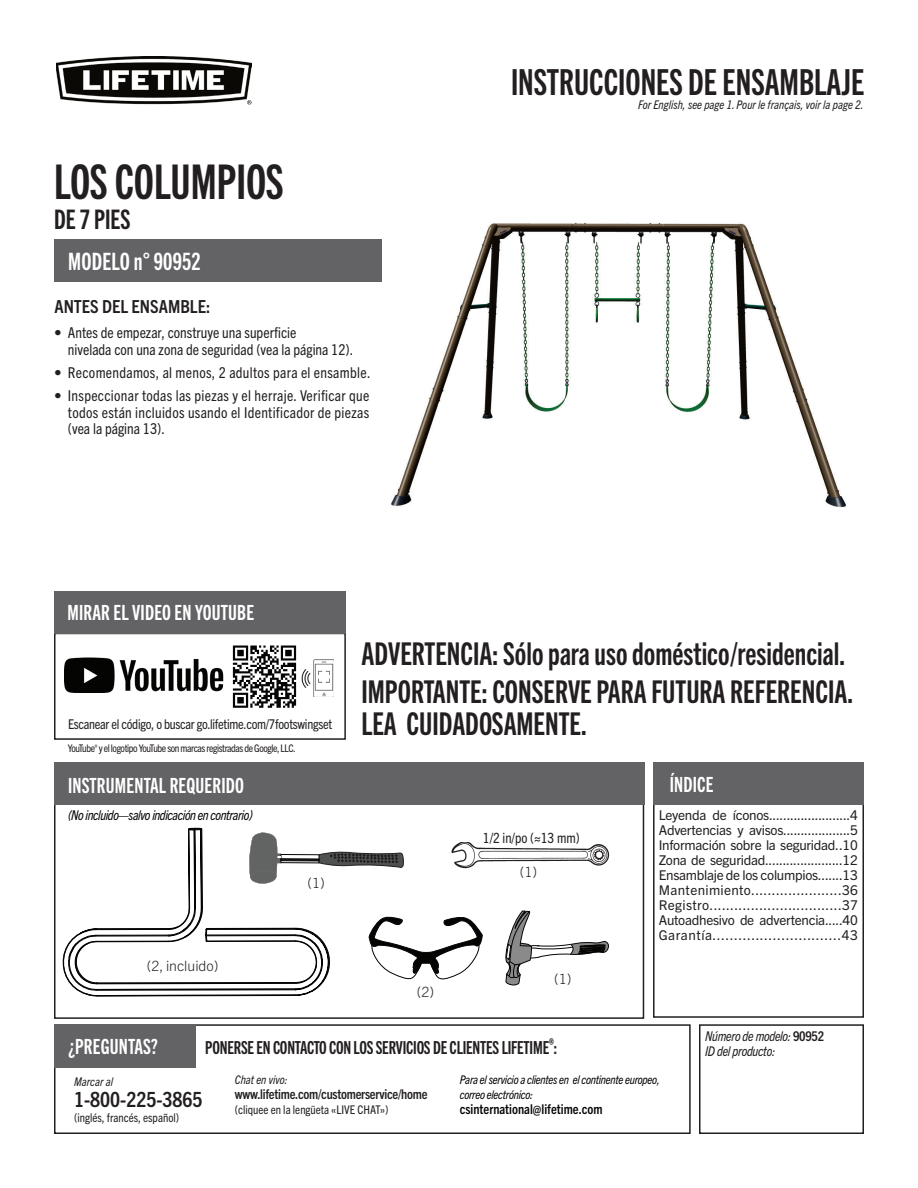
<style>
.page{position:relative;width:918px;height:1188px;background:#fff}
.page>*{position:absolute;margin:0;border:0;box-sizing:border-box;transform-origin:0 0}
.t1{font:48px "Trade Gothic Next LT Pro Bd Cm";color:#231f20}
.t2{font:36px "Trade Gothic Next LT Pro Bd Cm";color:#231f20}
.t3{font:31.5px/31.5px "Trade Gothic Next LT Pro Bd Cm";color:#231f20}
.t4{font:27px "Trade Gothic Next LT Pro Bd Cm";color:#231f20}
.t5{font:24px "Trade Gothic Next LT Pro Bd Cm";letter-spacing:.01em;color:#fff}
.t6{font:21px "Trade Gothic Next LT Pro Bd Cm";letter-spacing:.01em;color:#fff}
.t7{font:700 condensed 21px "Trade Gothic Next LT Pro";color:#231f20}
.t8{font:18px "Trade Gothic Next LT Pro Bd Cm";letter-spacing:-.01em;color:#231f20}
.t9{font:700 condensed 18px "Trade Gothic Next LT Pro";color:#231f20}
.t10{font:condensed 15px/16.5px "Trade Gothic Next LT Pro";color:#231f20}
.t11{font:condensed 15px "Trade Gothic Next LT Pro";letter-spacing:.02em;color:#231f20}
.t12{font:300 14.1px "Trade Gothic Next LT Pro";color:#231f20}
.t13{font:condensed 14.1px "Trade Gothic Next LT Pro";color:#231f20}
.t14{font:13.5px/15px "Trade Gothic Next LT Pro";letter-spacing:-.02em;color:#231f20;text-align:justify}
.t15{font:condensed 13.5px "Trade Gothic Next LT Pro";letter-spacing:-.02em;color:#231f20}
.t16{font:italic condensed 13.5px "Trade Gothic Next LT Pro";letter-spacing:-.03em;color:#040504}
.t17{font:700 condensed 13.5px "Trade Gothic Next LT Pro";letter-spacing:-.02em;color:#231f20}
.t18{font:italic condensed 13.5px/15px "Trade Gothic Next LT Pro";letter-spacing:-.02em;color:#231f20}
.t19{font:700 condensed 13.5px "Trade Gothic Next LT Pro";color:#040504}
.t20{font:italic condensed 12px "Trade Gothic Next LT Pro";color:#231f20}
.t21{font:italic condensed 12px/15px "Trade Gothic Next LT Pro";letter-spacing:-.02em;color:#040504}
.t22{font:condensed 12px "Trade Gothic Next LT Pro";color:#231f20}
.t23{font:condensed 10.5px "Trade Gothic Next LT Pro";letter-spacing:-.04em;color:#231f20}
.s1{font-weight:700;font-style:normal}
</style>
<div class="page">
<svg style="left:54px;top:1024px;width:810px;height:110px"></svg>
<img style="left:56px;top:56px;width:195px;height:49px">
<div style="left:54px;top:239px;width:327px;height:43px;background:#636366"></div>
<svg style="left:54px;top:802px;width:810px;height:217px"></svg>
<div style="left:54px;top:762px;width:590px;height:43px;background:#636366"></div>
<div style="left:653px;top:762px;width:211px;height:43px;background:#636366"></div>
<img style="left:483px;top:842px;width:134px;height:29px">
<svg style="left:505px;top:910px;width:105px;height:76px"></svg>
<svg style="left:54px;top:825px;width:429px;height:172px"></svg>
<img style="left:391px;top:222px;width:456px;height:286px">
<div style="left:54px;top:1024px;width:141px;height:44px;background:#636366"></div>
<div style="left:54px;top:633px;width:292px;height:107px;border:2px solid #231f20"></div>
<div style="left:54px;top:591px;width:292px;height:43px;background:#636366"></div>
<img style="left:232px;top:645px;width:65px;height:63px">
<img style="left:301px;top:660px;width:33px;height:37px">
<img style="left:64px;top:657px;width:159px;height:36px">
<h2 class="t2" style="left:511px;top:69px;width:355px">INSTRUCCIONES DE ENSAMBLAJE</h2>
<h1 class="t1" style="left:54px;top:165px;width:231px">LOS COLUMPIOS</h1>
<h3 class="t4" style="left:54px;top:210px;width:78px">DE 7 PIES</h3>
<h3 class="t5" style="left:68px;top:253px;width:134px">MODELO n° 90952</h3>
<h3 class="t9" style="left:54px;top:300px;width:157px">ANTES DEL ENSAMBLE:</h3>
<p class="t10" style="left:68px;top:327px;width:287px;text-indent:-14px">• Antes de empezar, construye una superficie<br>nivelada con una zona de seguridad (vea la página 12).</p>
<p class="t11" style="left:54px;top:368px;width:318px">• Recomendamos, al menos, 2 adultos para el ensamble.</p>
<p class="t10" style="left:68px;top:390px;width:303px;text-align:justify;text-indent:-14px">• Inspeccionar todas las piezas y el herraje. Verificar que todos están incluidos usando el Identificador de piezas (vea la página 13).</p>
<h3 class="t6" style="left:68px;top:605px;width:188px">MIRAR EL VIDEO EN YOUTUBE</h3>
<p class="t20" style="left:638px;top:101px;width:227px">For English, see page 1. Pour le français, voir la page 2.</p>
<p class="t15" style="left:68px;top:720px;width:266px">Escanear el código, o buscar go.lifetime.com/7footswingset</p>
<p class="t23" style="left:68px;top:745px;width:230px">YouTube<sup>®</sup> y el logotipo YouTube son marcas registradas de Google, LLC.</p>
<h3 class="t6" style="left:68px;top:778px;width:177px">INSTRUMENTAL REQUERIDO</h3>
<p class="t16" style="left:68px;top:810px;width:186px">(No incluido—salvo indicación en contrario)</p>
<p class="t12" style="left:147px;top:961px;width:73px">(2, incluido)</p>
<p class="t12" style="left:308px;top:878px;width:19px">(1)</p>
<h3 class="t3" style="left:362px;top:642px;width:485px">ADVERTENCIA: Sólo para uso doméstico/residencial.</h3>
<h3 class="t3" style="left:362px;top:680px;width:493px">IMPORTANTE: CONSERVE PARA FUTURA REFERENCIA.<br>LEA CUIDADOSAMENTE.</h3>
<p class="t12" style="left:417px;top:987px;width:19px">(2)</p>
<p class="t13" style="left:483px;top:833px;width:98px">1/2 in/po (≈13 mm)</p>
<p class="t12" style="left:520px;top:867px;width:19px">(1)</p>
<p class="t12" style="left:554px;top:974px;width:19px">(1)</p>
<h3 class="t6" style="left:670px;top:777px;width:45px">ÍNDICE</h3>
<p class="t14" style="left:659px;top:810px;width:201px">Leyenda de íconos.......................4<br>Advertencias y avisos...................5<br>Información sobre la seguridad..10<br>Zona de seguridad......................12<br>Ensamblaje de los columpios.......13<br>Mantenimiento......................36<br>Registro................................37<br>Autoadhesivo de advertencia.....40<br>Garantía..............................43</p>
<h3 class="t6" style="left:68px;top:1039px;width:92px">¿PREGUNTAS?</h3>
<h3 class="t8" style="left:205px;top:1041px;width:353px">PONERSE EN CONTACTO CON LOS SERVICIOS DE CLIENTES LIFETIME<sup>®</sup>:</h3>
<p class="t20" style="left:74px;top:1077px;width:40px">Marcar al</p>
<h3 class="t7" style="left:74px;top:1092px;width:130px">1-800-225-3865</h3>
<p class="t22" style="left:74px;top:1113px;width:107px">(inglés, francés, español)</p>
<p class="t20" style="left:235px;top:1076px;width:54px">Chat en vivo:</p>
<p class="t17" style="left:235px;top:1090px;width:194px">www.lifetime.com/customerservice/home</p>
<p class="t22" style="left:235px;top:1106px;width:155px">(cliquee en la lengüeta «LIVE CHAT»)</p>
<p class="t21" style="left:460px;top:1074px;width:202px">Para el servicio a clientes en el continente europeo, correo electrónico:</p>
<p class="t19" style="left:460px;top:1105px;width:144px">csinternational@lifetime.com</p>
<p class="t18" style="left:705px;top:1030px;width:120px">Número de modelo: <span class="s1">90952<br></span>ID del producto:</p>
</div>
